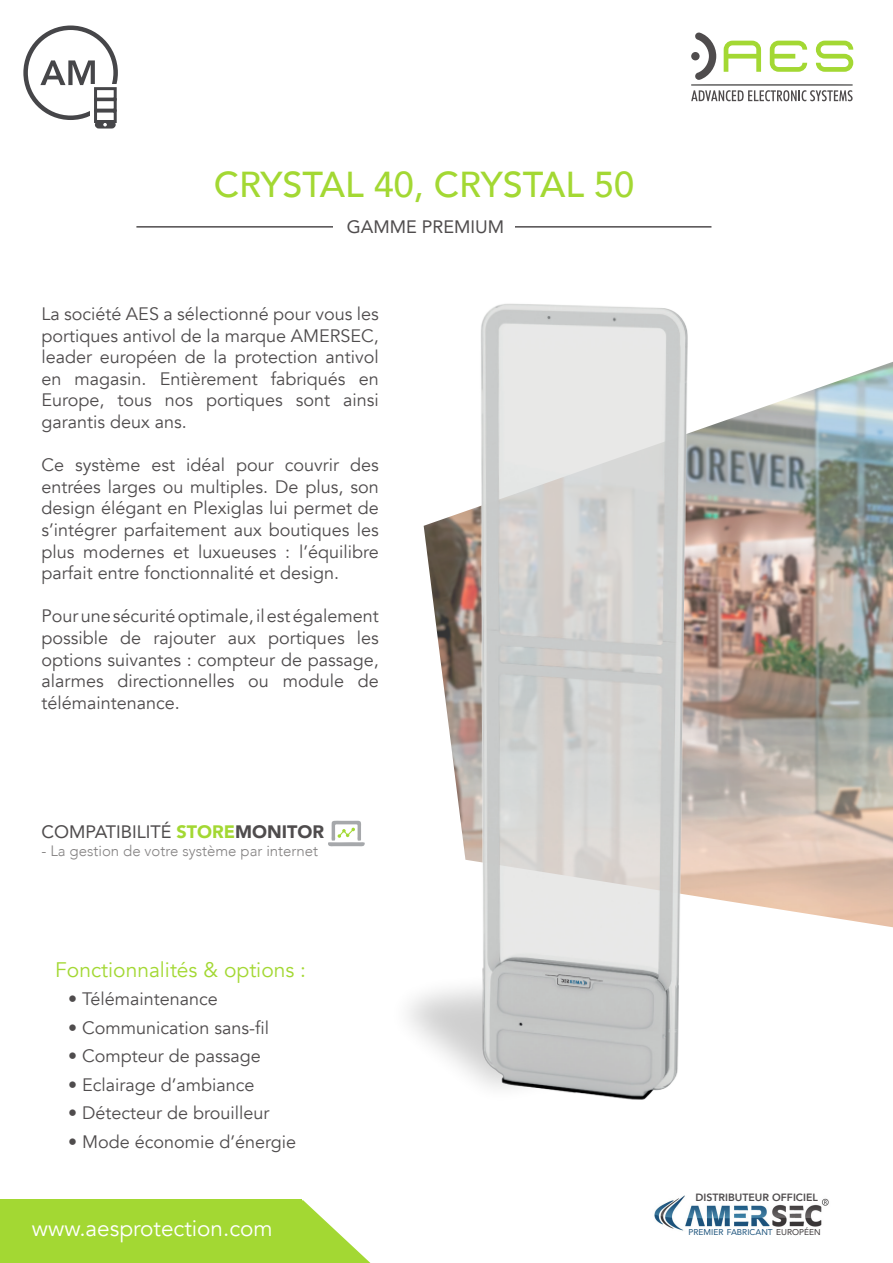
<style>
.page{position:relative;width:893px;height:1263px;background:#fff}
.page>*{position:absolute;margin:0;border:0;box-sizing:border-box;transform-origin:0 0}
.t1{font:500 36px "Avenir";color:#a3d833}
.t2{font:22.5px "Avenir";color:#fff}
.t3{font:21px "Avenir";color:#a3d833}
.t4{font:18px/21.6px "Avenir";color:#4f4c4d;text-align:justify}
.t5{font:18px "Avenir";color:#4f4c4d}
.t6{font:300 15px "Avenir";color:#848282}
.t7{font:800 10.5px "Avenir";color:#4f4c4d}
.t8{font:8.4px "Avenir";color:#1c537c}
.s1{font-weight:900;color:#a3d833}
.s2{font-weight:900}
.s3{color:#3a3637}
</style>
<div class="page">
<hr style="left:136px;top:226px;width:575px;height:2px;background:#4f4c4d">
<div style="left:333px;top:216px;width:182px;height:20px;background:#fff"></div>
<svg style="left:691px;top:32px;width:162px;height:69px"></svg>
<div style="left:0;top:1200px;width:302px;height:63px;background:#a3d833"></div>
<svg style="left:302px;top:1200px;width:68px;height:63px"></svg>
<img style="left:654px;top:1195px;width:175px;height:36px">
<svg style="left:40px;top:60px;width:55px;height:25px"></svg>
<div style="left:23px;top:26px;width:95px;height:94px;border:4px solid #464649;border-radius:50%"></div>
<div style="left:90px;top:85px;width:38px;height:48px;background:#fff"></div>
<div style="left:94px;top:87px;width:23px;height:14px;background:#fff;border:3px solid #464649"></div>
<div style="left:94px;top:98px;width:23px;height:14px;background:#fff;border:3px solid #464649"></div>
<div style="left:94px;top:110px;width:23px;height:13px;background:#fff;border:3px solid #464649"></div>
<div style="left:95px;top:121px;width:21px;height:8px;border:3px solid #464649;border-radius:2px"></div>
<svg style="left:103px;top:123px;width:4px;height:3px"></svg>
<svg style="left:328px;top:820px;width:37px;height:26px"></svg>
<img style="left:725px;top:362px;width:168px;height:565px">
<img style="left:408px;top:303px;width:317px;height:797px">
<p class="t1" style="left:214px;top:153px;width:422px">CRYSTAL 40, CRYSTAL 50</p>
<p class="t5" style="left:347px;top:212px;width:159px">GAMME PREMIUM</p>
<p class="t4" style="left:41px;top:303px;width:339px">La société AES a sélectionné pour vous les portiques antivol de la marque AMERSEC, leader européen de la protection antivol en magasin. Entièrement fabriqués en Europe, tous nos portiques sont ainsi garantis deux ans.</p>
<p class="t4" style="left:41px;top:454px;width:339px">Ce système est idéal pour couvrir des entrées larges ou multiples. De plus, son design élégant en Plexiglas lui permet de s’intégrer parfaitement aux boutiques les plus modernes et luxueuses : l’équilibre parfait entre fonctionnalité et design.</p>
<p class="t4" style="left:41px;top:606px;width:339px">Pour une sécurité optimale, il est également possible de rajouter aux portiques les options suivantes : compteur de passage, alarmes directionnelles ou module de télémaintenance.</p>
<p class="t5" style="left:41px;top:818px;width:284px">COMPATIBILITÉ <span class="s1">STORE</span><span class="s2">MONITOR</span></p>
<p class="t6" style="left:41px;top:842px;width:278px">- La gestion de votre système par internet</p>
<p class="t3" style="left:55px;top:957px;width:252px">Fonctionnalités &amp; options :</p>
<p class="t4" style="left:68px;top:988px;width:151px">• Télémaintenance</p>
<p class="t4" style="left:68px;top:1017px;width:203px">• Communication sans-fil</p>
<p class="t4" style="left:68px;top:1045px;width:194px">• Compteur de passage</p>
<p class="t4" style="left:68px;top:1074px;width:188px">• Eclairage d’ambiance</p>
<p class="t4" style="left:68px;top:1102px;width:203px">• Détecteur de brouilleur</p>
<p class="t4" style="left:68px;top:1131px;width:230px">• Mode économie d’énergie</p>
<p class="t2" style="left:32px;top:1215px;width:242px">www.aesprotection.com</p>
<p class="t7" style="left:696px;top:1189px;width:124px">DISTRIBUTEUR OFFICIEL</p>
<p class="t8" style="left:688px;top:1225px;width:134px">PREMIER FABRICANT <span class="s3">EUROPÉEN</span></p>
</div>
